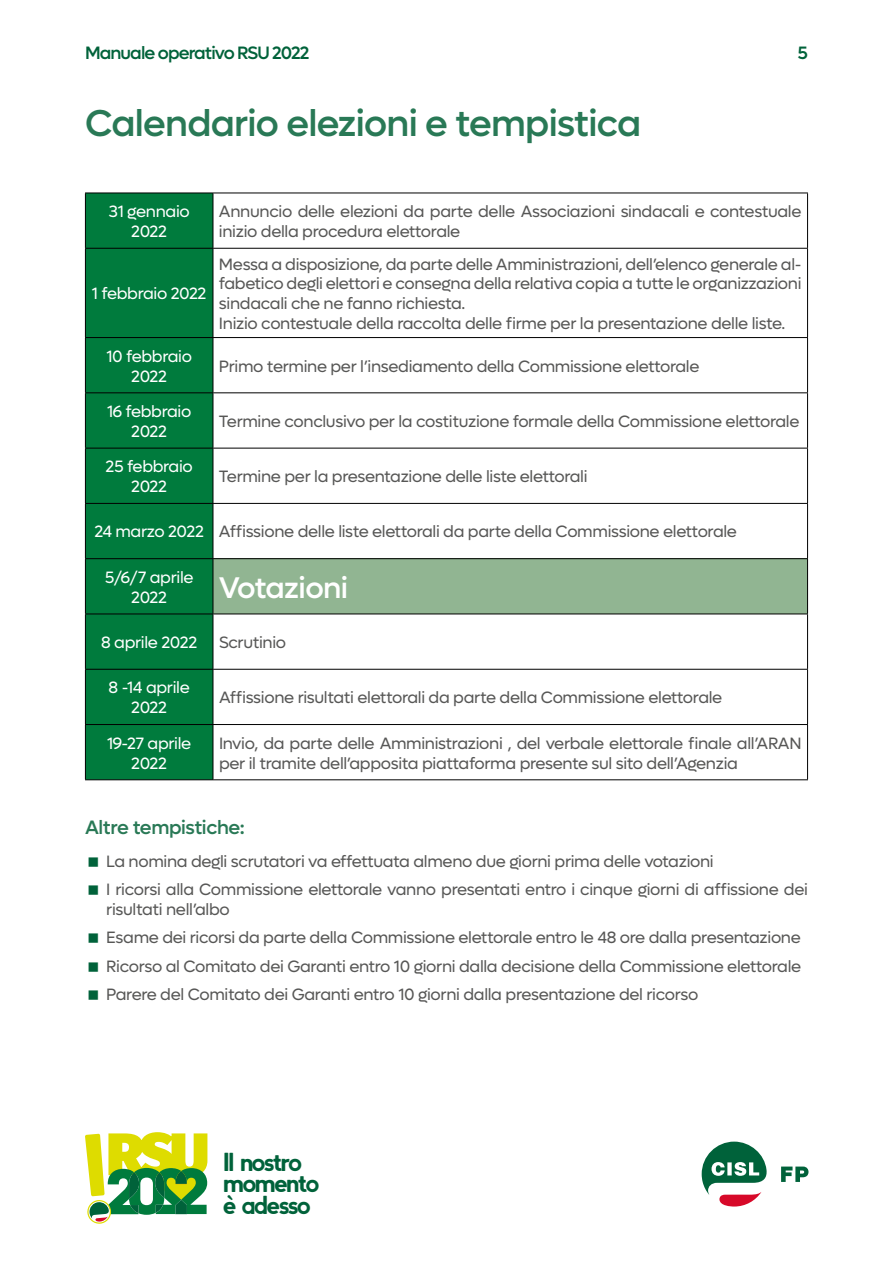
<style>
.page{position:relative;width:893px;height:1263px;background:#fff}
.page>*{position:absolute;margin:0;border:0;box-sizing:border-box;transform-origin:0 0}
.t1{font:500 37.5px "Lufga";letter-spacing:-.02em;color:#297956}
.t2{font:500 30px "Lufga";letter-spacing:-.02em;color:#fff}
.t3{font:24.9px/21.1px "Abside Round 1";letter-spacing:-.08em;color:#00623a}
.t4{font:500 19.5px "Lufga";letter-spacing:-.02em;color:#297956}
.t5{font:500 18px "Lufga";letter-spacing:-.05em;color:#00623a}
.t6{font:16.5px/19.8px "Lufga";letter-spacing:-.02em;color:#575756}
.t7{font:16.5px/19.8px "Lufga";letter-spacing:-.02em;color:#fff;text-align:center}
.s1{color:#fff}
</style>
<div class="page">
<svg style="left:781px;top:1166px;width:27px;height:16px"></svg>
<svg style="left:702px;top:1141px;width:65px;height:65px"></svg>
<svg style="left:85px;top:1132px;width:122px;height:92px"></svg>
<div style="left:86px;top:194px;width:127px;height:585px;background:#007b3d"></div>
<div style="left:213px;top:559px;width:594px;height:55px;background:#91b592"></div>
<hr style="left:85px;top:193px;width:128px;height:1px;background:#000">
<hr style="left:85px;top:193px;width:1px;height:55px;background:#000">
<hr style="left:213px;top:193px;width:595px;height:1px;background:#000">
<hr style="left:213px;top:193px;width:1px;height:55px;background:#000">
<hr style="left:807px;top:193px;width:1px;height:55px;background:#000">
<hr style="left:85px;top:248px;width:128px;height:1px;background:#000">
<hr style="left:85px;top:249px;width:1px;height:88px;background:#000">
<hr style="left:213px;top:248px;width:595px;height:1px;background:#000">
<hr style="left:213px;top:249px;width:1px;height:88px;background:#000">
<hr style="left:807px;top:249px;width:1px;height:88px;background:#000">
<hr style="left:85px;top:337px;width:128px;height:1px;background:#000">
<hr style="left:85px;top:338px;width:1px;height:54px;background:#000">
<hr style="left:213px;top:337px;width:595px;height:1px;background:#000">
<hr style="left:213px;top:338px;width:1px;height:54px;background:#000">
<hr style="left:807px;top:338px;width:1px;height:54px;background:#000">
<hr style="left:85px;top:392px;width:128px;height:1px;background:#000">
<hr style="left:85px;top:393px;width:1px;height:55px;background:#000">
<hr style="left:213px;top:392px;width:595px;height:1px;background:#000">
<hr style="left:213px;top:393px;width:1px;height:55px;background:#000">
<hr style="left:807px;top:393px;width:1px;height:55px;background:#000">
<hr style="left:85px;top:448px;width:128px;height:1px;background:#000">
<hr style="left:85px;top:448px;width:1px;height:55px;background:#000">
<hr style="left:213px;top:448px;width:595px;height:1px;background:#000">
<hr style="left:213px;top:448px;width:1px;height:55px;background:#000">
<hr style="left:807px;top:448px;width:1px;height:55px;background:#000">
<hr style="left:85px;top:503px;width:128px;height:1px;background:#000">
<hr style="left:85px;top:504px;width:1px;height:54px;background:#000">
<hr style="left:213px;top:503px;width:595px;height:1px;background:#000">
<hr style="left:213px;top:504px;width:1px;height:54px;background:#000">
<hr style="left:807px;top:504px;width:1px;height:54px;background:#000">
<hr style="left:85px;top:558px;width:128px;height:1px;background:#000">
<hr style="left:85px;top:559px;width:1px;height:55px;background:#000">
<hr style="left:213px;top:558px;width:595px;height:1px;background:#000">
<hr style="left:213px;top:559px;width:1px;height:55px;background:#000">
<hr style="left:807px;top:559px;width:1px;height:55px;background:#000">
<hr style="left:85px;top:614px;width:128px;height:1px;background:#000">
<hr style="left:85px;top:614px;width:1px;height:55px;background:#000">
<hr style="left:213px;top:614px;width:595px;height:1px;background:#000">
<hr style="left:213px;top:614px;width:1px;height:55px;background:#000">
<hr style="left:807px;top:614px;width:1px;height:55px;background:#000">
<hr style="left:85px;top:669px;width:128px;height:1px;background:#000">
<hr style="left:85px;top:670px;width:1px;height:54px;background:#000">
<hr style="left:213px;top:669px;width:595px;height:1px;background:#000">
<hr style="left:213px;top:670px;width:1px;height:54px;background:#000">
<hr style="left:807px;top:670px;width:1px;height:54px;background:#000">
<hr style="left:85px;top:724px;width:128px;height:1px;background:#000">
<hr style="left:85px;top:725px;width:1px;height:54px;background:#000">
<hr style="left:213px;top:724px;width:595px;height:1px;background:#000">
<hr style="left:213px;top:725px;width:1px;height:54px;background:#000">
<hr style="left:807px;top:725px;width:1px;height:54px;background:#000">
<hr style="left:85px;top:779px;width:128px;height:1px;background:#000">
<hr style="left:213px;top:779px;width:595px;height:1px;background:#000">
<p class="t5" style="left:85px;top:43px;width:226px">Manuale operativo RSU 2022</p>
<p class="t5" style="left:797px;top:43px;width:12px">5</p>
<h1 class="t1" style="left:85px;top:101px;width:558px">Calendario elezioni e tempistica</h1>
<p class="t7" style="left:109px;top:202px;width:83px">31 gennaio<br>2022</p>
<p class="t6" style="left:219px;top:202px;width:584px">Annuncio delle elezioni da parte delle Associazioni sindacali e contestuale inizio della procedura elettorale</p>
<p class="t7" style="left:92px;top:284px;width:116px">1 febbraio 2022</p>
<p class="t6" style="left:219px;top:254px;width:584px">Messa a disposizione, da parte delle Amministrazioni, dell’elenco generale al&shy;fabetico degli elettori e consegna della relativa copia a tutte le organizzazioni sindacali che ne fanno richiesta.<br>Inizio contestuale della raccolta delle firme per la presentazione delle liste.</p>
<p class="t7" style="left:106px;top:346px;width:87px">10 febbraio<br>2022</p>
<p class="t6" style="left:219px;top:356px;width:482px">Primo termine per l’insediamento della Commissione elettorale</p>
<p class="t7" style="left:107px;top:401px;width:86px">16 febbraio<br>2022</p>
<p class="t6" style="left:219px;top:411px;width:582px">Termine conclusivo per la costituzione formale della Commissione elettorale</p>
<p class="t7" style="left:106px;top:457px;width:89px">25 febbraio<br>2022</p>
<p class="t6" style="left:219px;top:467px;width:370px">Termine per la presentazione delle liste elettorali</p>
<p class="t6" style="left:94px;top:522px;width:644px"><span class="s1">24 marzo 2022</span> Affissione delle liste elettorali da parte della Commissione elettorale</p>
<p class="t7" style="left:105px;top:567px;width:90px">5/6/7 aprile<br>2022</p>
<h2 class="t2" style="left:219px;top:570px;width:131px">Votazioni</h2>
<p class="t7" style="left:101px;top:632px;width:98px">8 aprile 2022</p>
<p class="t6" style="left:219px;top:632px;width:69px">Scrutinio</p>
<p class="t7" style="left:109px;top:678px;width:83px">8 -14 aprile<br>2022</p>
<p class="t6" style="left:219px;top:688px;width:505px">Affissione risultati elettorali da parte della Commissione elettorale</p>
<p class="t7" style="left:107px;top:733px;width:86px">19-27 aprile<br>2022</p>
<p class="t6" style="left:219px;top:733px;width:584px">Invio, da parte delle Amministrazioni , del verbale elettorale finale all’ARAN per il tramite dell’apposita piattaforma presente sul sito dell’Agenzia</p>
<p class="t4" style="left:85px;top:816px;width:161px">Altre tempistiche:</p>
<p class="t6" style="left:106px;top:847px;width:703px;line-height:28.3px">La nomina degli scrutatori va effettuata almeno due giorni prima delle votazioni<br>I ricorsi alla Commissione elettorale vanno presentati entro i cinque giorni di affissione dei</p>
<p class="t6" style="left:106px;top:895px;width:696px;line-height:28.3px">risultati nell’albo<br>Esame dei ricorsi da parte della Commissione elettorale entro le 48 ore dalla presentazione Ricorso al Comitato dei Garanti entro 10 giorni dalla decisione della Commissione elettorale Parere del Comitato dei Garanti entro 10 giorni dalla presentazione del ricorso</p>
<h3 class="t3" style="left:223px;top:1152px;width:98px">Il nostro momento è adesso</h3>
</div>
